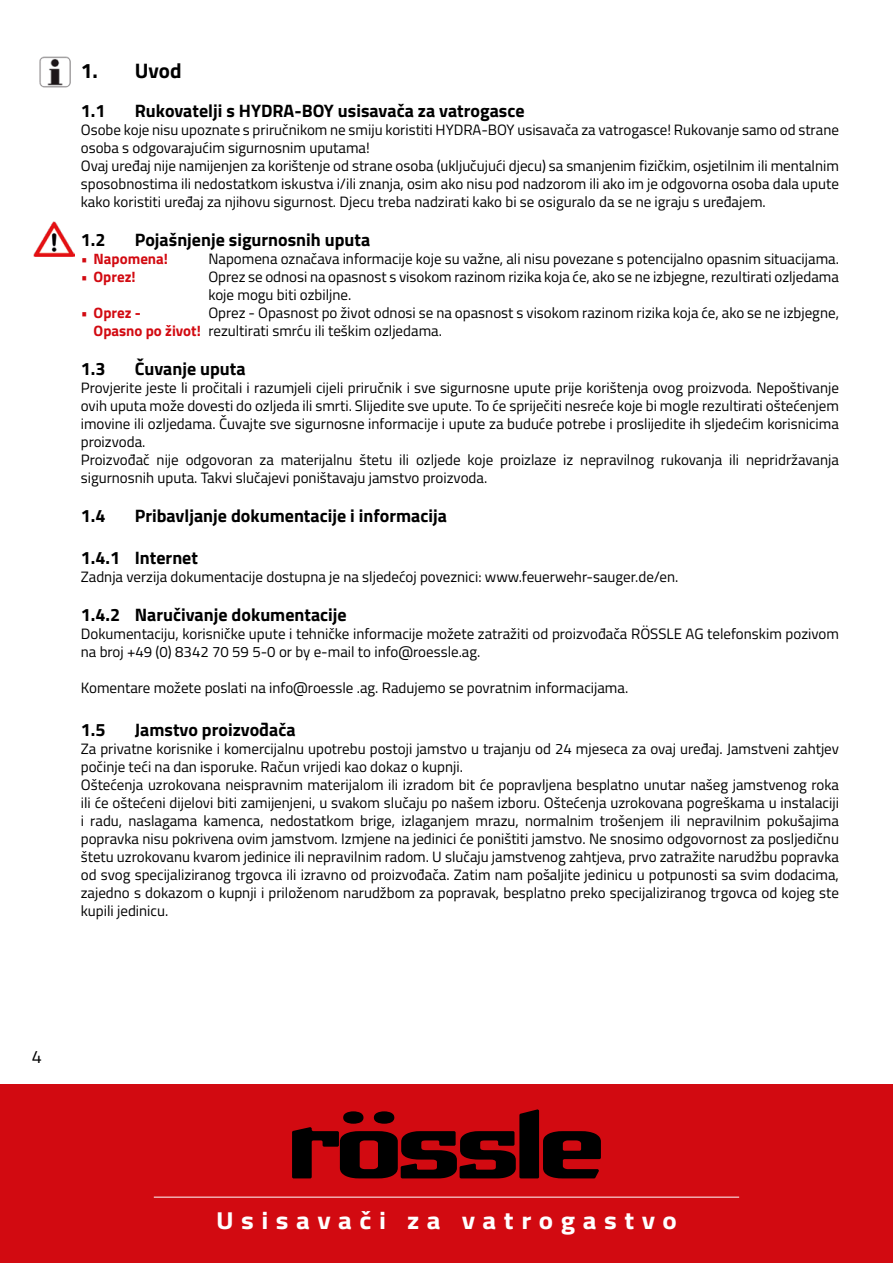
<style>
.page{position:relative;width:893px;height:1263px;background:#fff}
.page>*{position:absolute;margin:0;border:0;box-sizing:border-box;transform-origin:0 0}
.t1{font:700 24.6px "Titillium Web";letter-spacing:.28em;color:#fff;scale:1.1 1}
.t2{font:700 21px "Titillium Web";color:#000}
.t3{font:700 18px "Titillium Web";color:#000}
.t4{font:18px "Titillium Web";color:#000}
.t5{font:15px/18px "Titillium Web";color:#000}
.t6{font:700 15px "Titillium Web";color:#d20a11}
.s1{font-weight:400}
.s2{font-weight:700;color:#d20a11}
</style>
<div class="page">
<img style="left:34px;top:221px;width:40px;height:36px">
<img style="left:39px;top:56px;width:32px;height:32px">
<div style="left:0;top:1084px;width:893px;height:179px;background:#d20a11"></div>
<hr style="left:154px;top:1197px;width:585px;height:1px;background:#fff">
<svg style="left:292px;top:1109px;width:309px;height:69px"></svg>
<h2 class="t2" style="left:81px;top:54px;width:102px">1. Uvod</h2>
<p class="t3" style="left:81px;top:97px;width:26px">1.1</p>
<p class="t3" style="left:135px;top:97px;width:391px">Rukovatelji s HYDRA-BOY usisavača za vatrogasce</p>
<p class="t5" style="left:81px;top:120px;width:760px">Osobe koje nisu upoznate s priručnikom ne smiju koristiti HYDRA-BOY usisavača za vatrogasce! Rukovanje samo od strane osoba s odgovarajućim sigurnosnim uputama!<br>Ovaj uređaj nije namijenjen za korištenje od strane osoba (uključujući djecu) sa smanjenim fizičkim, osjetilnim ili mentalnim sposobnostima ili nedostatkom iskustva i/ili znanja, osim ako nisu pod nadzorom ili ako im je odgovorna osoba dala upute kako koristiti uređaj za njihovu sigurnost. Djecu treba nadzirati kako bi se osiguralo da se ne igraju s uređajem.</p>
<p class="t3" style="left:81px;top:226px;width:26px">1.2</p>
<p class="t3" style="left:135px;top:226px;width:237px">Pojašnjenje sigurnosnih uputa</p>
<p class="t6" style="left:81px;top:247px;width:89px"><span class="s1">•</span> Napomena!</p>
<p class="t5" style="left:208px;top:249px;width:632px">Napomena označava informacije koje su važne, ali nisu povezane s potencijalno opasnim situacijama.</p>
<p class="t6" style="left:81px;top:265px;width:56px"><span class="s1">•</span> Oprez!</p>
<p class="t5" style="left:208px;top:267px;width:632px">Oprez se odnosi na opasnost s visokom razinom rizika koja će, ako se ne izbjegne, rezultirati ozljedama koje mogu biti ozbiljne.</p>
<p class="t6" style="left:81px;top:301px;width:62px"><span class="s1">•</span> Oprez -</p>
<p class="t5" style="left:94px;top:303px;width:747px;text-indent:115px">Oprez - Opasnost po život odnosi se na opasnost s visokom razinom rizika koja će, ako se ne izbjegne,<br><span class="s2">Opasno po život!</span> rezultirati smrću ili teškim ozljedama.</p>
<p class="t3" style="left:81px;top:355px;width:26px">1.3</p>
<p class="t3" style="left:135px;top:355px;width:112px">Čuvanje uputa</p>
<p class="t5" style="left:81px;top:378px;width:760px">Provjerite jeste li pročitali i razumjeli cijeli priručnik i sve sigurnosne upute prije korištenja ovog proizvoda. Nepoštivanje ovih uputa može dovesti do ozljeda ili smrti. Slijedite sve upute. To će spriječiti nesreće koje bi mogle rezultirati oštećenjem imovine ili ozljedama. Čuvajte sve sigurnosne informacije i upute za buduće potrebe i proslijedite ih sljedećim korisnicima proizvoda.<br>Proizvođač nije odgovoran za materijalnu štetu ili ozljede koje proizlaze iz nepravilnog rukovanja ili nepridržavanja sigurnosnih uputa. Takvi slučajevi poništavaju jamstvo proizvoda.</p>
<p class="t3" style="left:81px;top:502px;width:26px">1.4</p>
<p class="t3" style="left:135px;top:502px;width:314px">Pribavljanje dokumentacije i informacija</p>
<p class="t3" style="left:81px;top:544px;width:119px">1.4.1 Internet</p>
<p class="t5" style="left:81px;top:567px;width:599px">Zadnja verzija dokumentacije dostupna je na sljedećoj poveznici: www.feuerwehr-sauger.de/en.</p>
<p class="t3" style="left:81px;top:601px;width:267px">1.4.2 Naručivanje dokumentacije</p>
<p class="t5" style="left:81px;top:624px;width:760px">Dokumentaciju, korisničke upute i tehničke informacije možete zatražiti od proizvođača RÖSSLE AG telefonskim pozivom na broj +49 (0) 8342 70 59 5-0 or by e-mail to info@roessle.ag.</p>
<p class="t5" style="left:81px;top:678px;width:549px">Komentare možete poslati na info@roessle .ag. Radujemo se povratnim informacijama.</p>
<p class="t3" style="left:81px;top:716px;width:26px">1.5</p>
<p class="t3" style="left:135px;top:716px;width:162px">Jamstvo proizvođača</p>
<p class="t5" style="left:81px;top:739px;width:760px">Za privatne korisnike i komercijalnu upotrebu postoji jamstvo u trajanju od 24 mjeseca za ovaj uređaj. Jamstveni zahtjev počinje teći na dan isporuke. Račun vrijedi kao dokaz o kupnji.<br>Oštećenja uzrokovana neispravnim materijalom ili izradom bit će popravljena besplatno unutar našeg jamstvenog roka ili će oštećeni dijelovi biti zamijenjeni, u svakom slučaju po našem izboru. Oštećenja uzrokovana pogreškama u instalaciji i radu, naslagama kamenca, nedostatkom brige, izlaganjem mrazu, normalnim trošenjem ili nepravilnim pokušajima popravka nisu pokrivena ovim jamstvom. Izmjene na jedinici će poništiti jamstvo. Ne snosimo odgovornost za posljedičnu štetu uzrokovanu kvarom jedinice ili nepravilnim radom. U slučaju jamstvenog zahtjeva, prvo zatražite narudžbu popravka od svog specijaliziranog trgovca ili izravno od proizvođača. Zatim nam pošaljite jedinicu u potpunosti sa svim dodacima, zajedno s dokazom o kupnji i priloženom narudžbom za popravak, besplatno preko specijaliziranog trgovca od kojeg ste kupili jedinicu.</p>
<p class="t4" style="left:32px;top:1044px;width:12px">4</p>
<h1 class="t1" style="left:216px;top:1201px;width:421px">Usisavači za vatrogastvo</h1>
</div>
